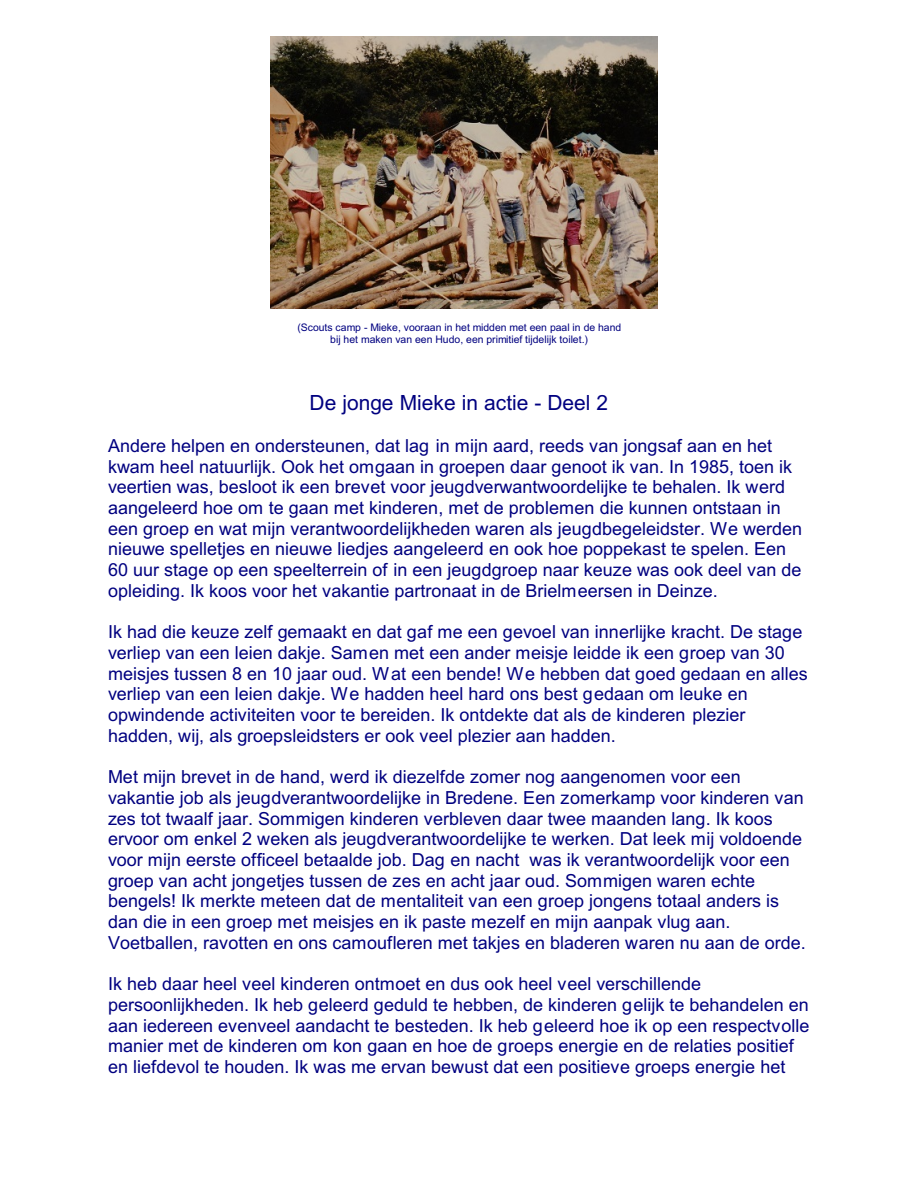
<style>
.page{position:relative;width:918px;height:1188px;background:#fff}
.page>*{position:absolute;margin:0;border:0;box-sizing:border-box;transform-origin:0 0}
.t1{font:21px "Arial";color:#000080}
.t2{font:18px/20.7px "Arial";color:#000080}
.t3{font:10.5px/12.3px "Arial";color:#000080;text-align:center}
</style>
<div class="page">
<img style="left:270px;top:37px;width:388px;height:271px">
<p class="t3" style="left:297px;top:322px;width:326px">(Scouts camp - Mieke, vooraan in het midden met een paal in de hand bij het maken van een Hudo, een primitief tijdelijk toilet.)</p>
<p class="t1" style="left:310px;top:395px;width:300px">De jonge Mieke in actie - Deel 2</p>
<p class="t2" style="left:108px;top:437px;width:696px">Andere helpen en ondersteunen, dat lag in mijn aard, reeds van jongsaf aan en het kwam heel natuurlijk. Ook het omgaan in groepen daar genoot ik van. In 1985, toen ik veertien was, besloot ik een brevet voor jeugdverwantwoordelijke te behalen. Ik werd aangeleerd hoe om te gaan met kinderen, met de problemen die kunnen ontstaan in een groep en wat mijn verantwoordelijkheden waren als jeugdbegeleidster. We werden nieuwe spelletjes en nieuwe liedjes aangeleerd en ook hoe poppekast te spelen. Een 60 uur stage op een speelterrein of in een jeugdgroep naar keuze was ook deel van de opleiding. Ik koos voor het vakantie partronaat in de Brielmeersen in Deinze.</p>
<p class="t2" style="left:108px;top:623px;width:701px">Ik had die keuze zelf gemaakt en dat gaf me een gevoel van innerlijke kracht. De stage verliep van een leien dakje. Samen met een ander meisje leidde ik een groep van 30 meisjes tussen 8 en 10 jaar oud. Wat een bende! We hebben dat goed gedaan en alles verliep van een leien dakje. We hadden heel hard ons best gedaan om leuke en opwindende activiteiten voor te bereiden. Ik ontdekte dat als de kinderen plezier hadden, wij, als groepsleidsters er ook veel plezier aan hadden.</p>
<p class="t2" style="left:108px;top:768px;width:699px">Met mijn brevet in de hand, werd ik diezelfde zomer nog aangenomen voor een vakantie job als jeugdverantwoordelijke in Bredene. Een zomerkamp voor kinderen van zes tot twaalf jaar. Sommigen kinderen verbleven daar twee maanden lang. Ik koos ervoor om enkel 2 weken als jeugdverantwoordelijke te werken. Dat leek mij voldoende voor mijn eerste officeel betaalde job. Dag en nacht was ik verantwoordelijk voor een groep van acht jongetjes tussen de zes en acht jaar oud. Sommigen waren echte bengels! Ik merkte meteen dat de mentaliteit van een groep jongens totaal anders is dan die in een groep met meisjes en ik paste mezelf en mijn aanpak vlug aan.<br>Voetballen, ravotten en ons camoufleren met takjes en bladeren waren nu aan de orde.</p>
<p class="t2" style="left:108px;top:975px;width:703px">Ik heb daar heel veel kinderen ontmoet en dus ook heel veel verschillende persoonlijkheden. Ik heb geleerd geduld te hebben, de kinderen gelijk te behandelen en aan iedereen evenveel aandacht te besteden. Ik heb geleerd hoe ik op een respectvolle manier met de kinderen om kon gaan en hoe de groeps energie en de relaties positief en liefdevol te houden. Ik was me ervan bewust dat een positieve groeps energie het</p>
</div>
